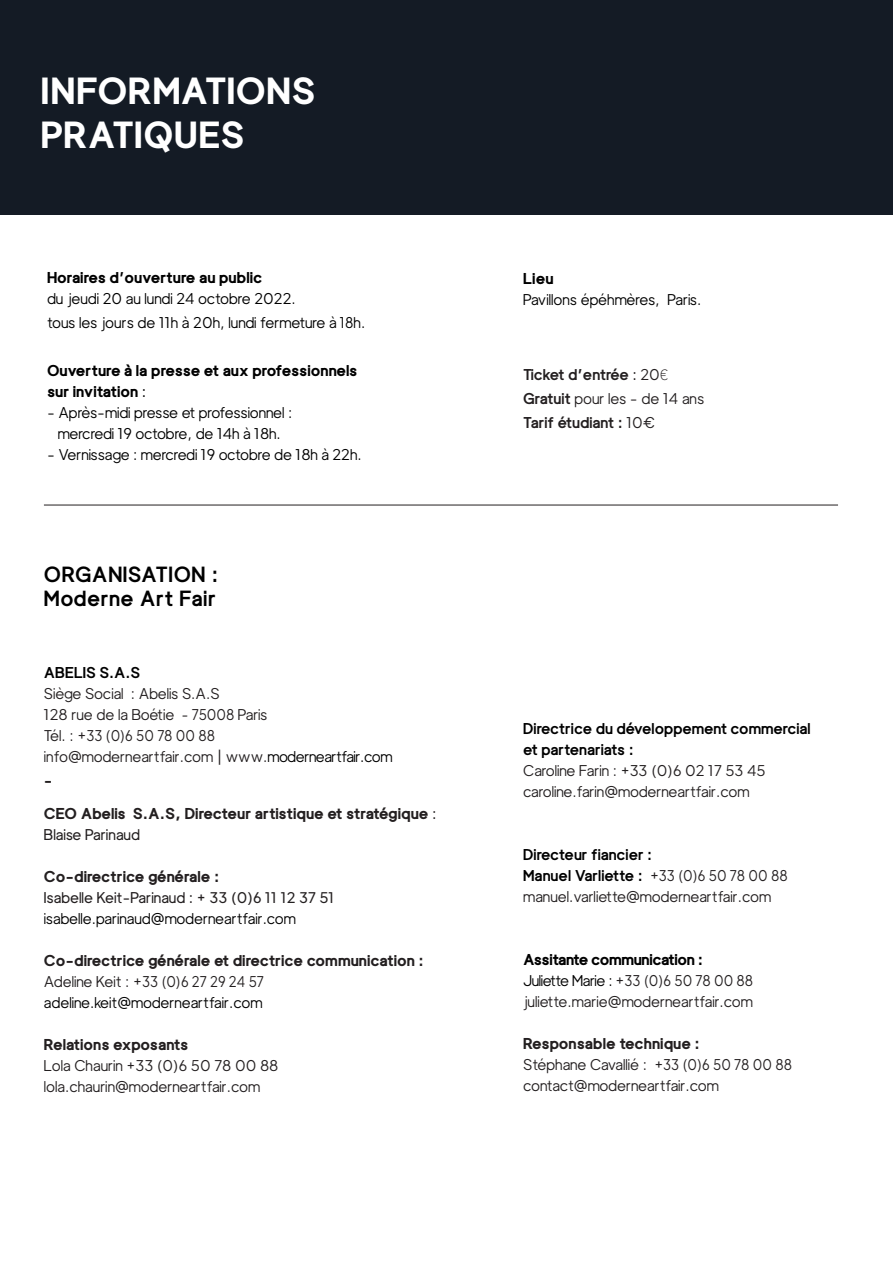
<style>
.page{position:relative;width:893px;height:1263px;background:#fff}
.page>*{position:absolute;margin:0;border:0;box-sizing:border-box;transform-origin:0 0}
.t1{font:700 36px/43.2px "Luxora Grotesk";letter-spacing:.005em;color:#fff}
.t2{font:500 21px/24px "Luxora Grotesk";letter-spacing:.025em;color:#000}
.t3{font:300 15px/21px "Luxora Grotesk";color:#231f20}
.t4{font:300 15px/24px "Luxora Grotesk";letter-spacing:-.005em;color:#000}
.t5{font:700 15px/21px "Luxora Grotesk";color:#231f20}
.t6{font:700 15px/21px "Luxora Grotesk";color:#000}
.t7{font:500 15px/21px "Luxora Grotesk";color:#000}
.t8{font:500 15px/24px "Luxora Grotesk";color:#231f20}
.t9{font:15px "Luxora Grotesk";color:#231f20}
.s1{font-weight:400}
.s2{color:#000}
.s3{font-weight:300}
.s4{font-family:"Interstate";font-weight:200}
.s5{font-weight:500;color:#000}
.s6{font-weight:700;color:#000}
</style>
<div class="page">
<div style="left:0;top:0;width:893px;height:215px;background:#141b25"></div>
<hr style="left:44px;top:505px;width:794px;height:1px;background:#231f20">
<h1 class="t1" style="left:41px;top:69px;width:276px">INFORMATIONS<br>PRATIQUES</h1>
<p class="t6" style="left:47px;top:266px;width:217px">Horaires d’ouverture au public</p>
<p class="t4" style="left:47px;top:286px;width:320px">du jeudi 20 au lundi 24 octobre 2022.<br>tous les jours de 11h à 20h, lundi fermeture à 18h.</p>
<p class="t6" style="left:47px;top:359px;width:312px">Ouverture à la presse et aux professionnels sur invitation <span class="s1">:</span></p>
<p class="t4" style="left:47px;top:401px;width:247px;line-height:21px;text-align:center">- Après-midi presse et professionnel : mercredi 19 octobre, de 14h à 18h.</p>
<p class="t4" style="left:47px;top:442px;width:316px">- Vernissage : mercredi 19 octobre de 18h à 22h.</p>
<h2 class="t2" style="left:44px;top:561px;width:176px">ORGANISATION :<br>Moderne Art Fair</h2>
<p class="t7" style="left:44px;top:661px;width:98px">ABELIS S.A.S</p>
<p class="t3" style="left:44px;top:682px;width:350px">Siège Social : Abelis S.A.S<br>128 rue de la Boétie - 75008 Paris<br>Tél. : +33 (0)6 50 78 00 88<br>info@moderneartfair.com | www.<span class="s2">moderneartfair.com</span></p>
<p class="t5" style="left:44px;top:769px;width:10px">-</p>
<p class="t5" style="left:44px;top:802px;width:394px">CEO Abelis S.A.S, Directeur artistique et stratégique <span class="s1">:<br>Blaise Parinaud</span></p>
<p class="t5" style="left:44px;top:865px;width:177px">Co-directrice générale :</p>
<p class="t9" style="left:44px;top:887px;width:292px">Isabelle Keit-Parinaud : + 33 (0)6 11 12 37 51</p>
<p class="t4" style="left:44px;top:906px;width:254px">isabelle.parinaud@moderneartfair.com</p>
<p class="t5" style="left:44px;top:949px;width:381px">Co-directrice générale et directrice communication :</p>
<p class="t3" style="left:44px;top:970px;width:221px">Adeline Keit : +33 (0)6 27 29 24 57</p>
<p class="t4" style="left:44px;top:990px;width:220px">adeline.keit@moderneartfair.com</p>
<p class="t5" style="left:44px;top:1033px;width:146px">Relations exposants</p>
<p class="t3" style="left:44px;top:1054px;width:236px">Lola Chaurin +33 (0)6 50 78 00 88 lola.chaurin@moderneartfair.com</p>
<p class="t6" style="left:523px;top:267px;width:32px">Lieu</p>
<p class="t4" style="left:523px;top:287px;width:180px">Pavillons épéhmères, Paris.</p>
<p class="t8" style="left:523px;top:362px;width:183px">Ticket d’entrée <span class="s1">:</span> <span class="s3">20</span><span class="s4">€<br></span>Gratuit <span class="s3">pour les - de 14 ans<br></span>Tarif étudiant : <span class="s3">10€</span></p>
<p class="t7" style="left:523px;top:717px;width:289px">Directrice du développement commercial et partenariats :</p>
<p class="t3" style="left:523px;top:760px;width:244px">Caroline Farin : +33 (0)6 02 17 53 45 caroline.farin@moderneartfair.com</p>
<p class="t3" style="left:523px;top:844px;width:266px"><span class="s5">Directeur fiancier :<br>Manuel Varliette :</span> +33 (0)6 50 78 00 88 manuel.varliette@moderneartfair.com</p>
<p class="t3" style="left:523px;top:949px;width:232px"><span class="s6">Assitante communication :<br></span><span class="s2">Juliette Marie :</span> +33 (0)6 50 78 00 88 juliette.marie@moderneartfair.com</p>
<p class="t5" style="left:523px;top:1032px;width:178px">Responsable technique :</p>
<p class="t3" style="left:523px;top:1054px;width:270px">Stéphane Cavallié : +33 (0)6 50 78 00 88 contact@moderneartfair.com</p>
</div>
